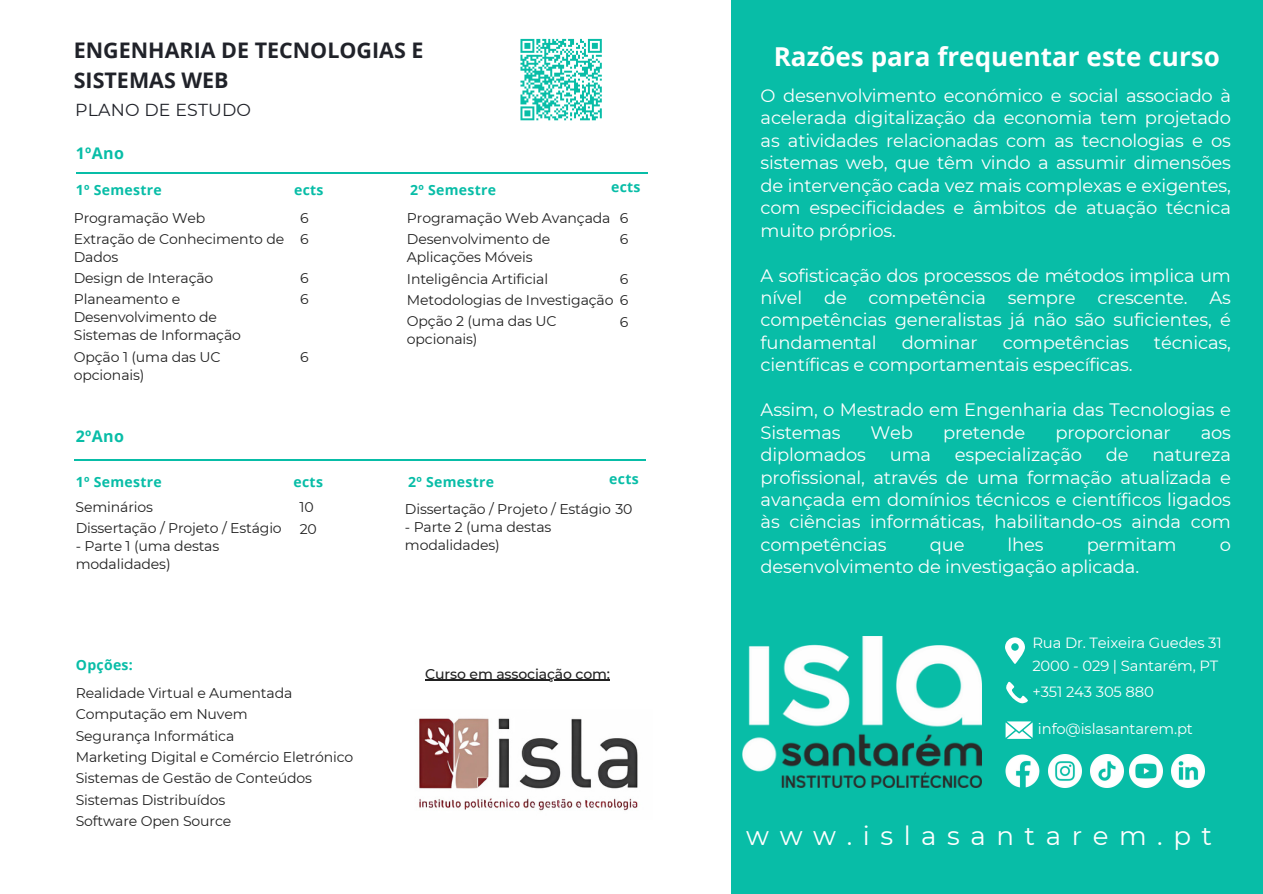
<style>
.page{position:relative;width:1263px;height:894px;background:#fff}
.page>*{position:absolute;margin:0;border:0;box-sizing:border-box;transform-origin:0 0}
.t1{font:700 26.1px "Open Sans";color:#fff}
.t2{font:26.1px "Montserrat";letter-spacing:.405em;color:#fff}
.t3{font:700 21.45px/29.2px "Open Sans";color:#202229}
.t4{font:18px/22.5px "Montserrat";letter-spacing:-.01em;color:#fff;text-align:justify}
.t5{font:17.4px "Montserrat";letter-spacing:.01em;color:#202229}
.t6{font:700 16.05px "Open Sans";letter-spacing:.02em;color:#08bda7}
.t7{font:14.7px "Montserrat";letter-spacing:-.01em;color:#fff}
.t8{font:14.1px/18px "Montserrat";letter-spacing:-.01em;color:#212121}
.t9{font:700 14.1px "Open Sans";letter-spacing:.02em;color:#08bda7}
.t10{font:500 14.1px "Montserrat";letter-spacing:-.01em;color:#212121}
</style>
<div class="page">
<div style="left:732px;top:0;width:531px;height:893px;background:#08bda7"></div>
<svg style="left:520px;top:38px;width:82px;height:83px"></svg>
<img style="left:419px;top:718px;width:219px;height:93px">
<hr style="left:425px;top:679px;width:185px;height:1px;background:#212121">
<svg style="left:1005px;top:637px;width:20px;height:26px"></svg>
<svg style="left:1006px;top:681px;width:21px;height:22px"></svg>
<svg style="left:1005px;top:721px;width:28px;height:17px"></svg>
<img style="left:1005px;top:754px;width:34px;height:33px">
<img style="left:1048px;top:754px;width:33px;height:33px">
<img style="left:1090px;top:754px;width:34px;height:33px">
<img style="left:1129px;top:754px;width:34px;height:33px">
<img style="left:1171px;top:754px;width:34px;height:33px">
<img style="left:743px;top:636px;width:238px;height:151px">
<hr style="left:76px;top:172px;width:572px;height:2px;background:#08bda7">
<hr style="left:74px;top:459px;width:572px;height:2px;background:#08bda7">
<h1 class="t3" style="left:74px;top:35px;width:351px">ENGENHARIA DE TECNOLOGIAS E<br>SISTEMAS WEB</h1>
<h5 class="t5" style="left:75px;top:100px;width:177px">PLANO DE ESTUDO</h5>
<h5 class="t6" style="left:76px;top:142px;width:50px">1ºAno</h5>
<p class="t9" style="left:611px;top:177px;width:31px">ects</p>
<p class="t9" style="left:76px;top:180px;width:87px">1º Semestre</p>
<p class="t9" style="left:294px;top:180px;width:31px">ects</p>
<p class="t9" style="left:410px;top:180px;width:87px">2º Semestre</p>
<p class="t8" style="left:74px;top:230px;width:212px">Extração de Conhecimento de<br>Dados</p>
<p class="t8" style="left:407px;top:208px;width:205px">Programação Web Avançada</p>
<p class="t8" style="left:620px;top:208px;width:10px">6</p>
<h5 class="t8" style="left:74px;top:209px;width:133px">Programação Web</h5>
<p class="t8" style="left:300px;top:209px;width:10px">6</p>
<p class="t8" style="left:300px;top:230px;width:10px">6</p>
<p class="t8" style="left:407px;top:230px;width:145px">Desenvolvimento de<br>Aplicações Móveis</p>
<p class="t8" style="left:620px;top:230px;width:10px">6</p>
<p class="t8" style="left:407px;top:269px;width:143px">Inteligência Artificial</p>
<p class="t8" style="left:620px;top:269px;width:10px">6</p>
<p class="t8" style="left:74px;top:268px;width:141px">Design de Interação</p>
<p class="t8" style="left:300px;top:268px;width:10px">6</p>
<p class="t8" style="left:74px;top:290px;width:108px">Planeamento e</p>
<p class="t8" style="left:407px;top:291px;width:223px">Metodologias de Investigação 6</p>
<p class="t8" style="left:74px;top:308px;width:169px">Desenvolvimento de<br>Sistemas de Informação</p>
<p class="t8" style="left:300px;top:290px;width:10px">6</p>
<p class="t8" style="left:407px;top:312px;width:151px">Opção 2 (uma das UC opcionais)</p>
<p class="t8" style="left:620px;top:313px;width:10px">6</p>
<p class="t8" style="left:74px;top:348px;width:148px">Opção 1 (uma das UC opcionais)</p>
<p class="t8" style="left:300px;top:348px;width:10px">6</p>
<p class="t6" style="left:76px;top:425px;width:50px">2ºAno</p>
<p class="t9" style="left:609px;top:469px;width:31px">ects</p>
<h2 class="t9" style="left:76px;top:472px;width:87px">1º Semestre</h2>
<p class="t9" style="left:293px;top:472px;width:31px">ects</p>
<h3 class="t9" style="left:408px;top:472px;width:87px">2º Semestre</h3>
<h4 class="t8" style="left:300px;top:497px;width:16px">10</h4>
<h6 class="t8" style="left:405px;top:499px;width:229px">Dissertação / Projeto / Estágio 30</h6>
<h6 class="t8" style="left:405px;top:517px;width:148px">- Parte 2 (uma destas modalidades)</h6>
<p class="t8" style="left:76px;top:497px;width:79px">Seminários</p>
<p class="t8" style="left:76px;top:519px;width:208px">Dissertação / Projeto / Estágio</p>
<p class="t8" style="left:76px;top:537px;width:145px">- Parte 1 (uma destas modalidades)</p>
<p class="t8" style="left:300px;top:519px;width:19px">20</p>
<p class="t9" style="left:76px;top:654px;width:59px">Opções:</p>
<p class="t8" style="left:76px;top:683px;width:218px">Realidade Virtual e Aumentada</p>
<p class="t8" style="left:76px;top:704px;width:173px">Computação em Nuvem</p>
<p class="t8" style="left:76px;top:726px;width:160px">Segurança Informática</p>
<p class="t8" style="left:76px;top:747px;width:279px">Marketing Digital e Comércio Eletrónico</p>
<h6 class="t8" style="left:76px;top:769px;width:238px">Sistemas de Gestão de Conteúdos</h6>
<p class="t8" style="left:76px;top:790px;width:151px">Sistemas Distribuídos</p>
<p class="t8" style="left:76px;top:811px;width:157px">Software Open Source</p>
<p class="t10" style="left:425px;top:664px;width:186px">Curso em associação com:</p>
<p class="t1" style="left:774px;top:38px;width:448px">Razões para frequentar este curso</p>
<p class="t4" style="left:761px;top:84px;width:472px">O desenvolvimento económico e social associado à acelerada digitalização da economia tem projetado as atividades relacionadas com as tecnologias e os sistemas web, que têm vindo a assumir dimensões de intervenção cada vez mais complexas e exigentes, com especificidades e âmbitos de atuação técnica muito próprios.</p>
<p class="t4" style="left:761px;top:264px;width:472px">A sofisticação dos processos de métodos implica um nível de competência sempre crescente. As competências generalistas já não são suficientes, é fundamental</p>
<p class="t4" style="left:902px;top:331px;width:78px">dominar</p>
<p class="t4" style="left:1003px;top:331px;width:127px">competências</p>
<p class="t4" style="left:1154px;top:331px;width:79px">técnicas,</p>
<p class="t4" style="left:761px;top:353px;width:374px">científicas e comportamentais específicas.</p>
<p class="t4" style="left:761px;top:398px;width:472px">Assim, o Mestrado em Engenharia das Tecnologias e<br>Sistemas</p>
<p class="t4" style="left:870px;top:421px;width:44px">Web</p>
<p class="t4" style="left:943px;top:421px;width:84px">pretende</p>
<p class="t4" style="left:1055px;top:421px;width:117px">proporcionar</p>
<p class="t4" style="left:1201px;top:421px;width:32px">aos</p>
<p class="t4" style="left:761px;top:443px;width:107px">diplomados</p>
<p class="t4" style="left:890px;top:443px;width:43px">uma</p>
<p class="t4" style="left:955px;top:443px;width:129px">especialização</p>
<p class="t4" style="left:1106px;top:443px;width:24px">de</p>
<p class="t4" style="left:761px;top:443px;width:472px;text-indent:392px">natureza profissional, através de uma formação atualizada e avançada em domínios técnicos e científicos ligados às ciências informáticas, habilitando-os ainda com competências</p>
<p class="t4" style="left:930px;top:533px;width:36px">que</p>
<p class="t4" style="left:1008px;top:533px;width:38px">lhes</p>
<p class="t4" style="left:1087px;top:533px;width:91px">permitam</p>
<p class="t4" style="left:1220px;top:533px;width:13px">o</p>
<p class="t4" style="left:761px;top:555px;width:380px">desenvolvimento de investigação aplicada.</p>
<p class="t7" style="left:1032px;top:634px;width:191px">Rua Dr. Teixeira Guedes 31</p>
<p class="t7" style="left:1032px;top:656px;width:187px">2000 - 029 | Santarém, PT</p>
<p class="t7" style="left:1032px;top:683px;width:123px">+351 243 305 880</p>
<p class="t7" style="left:1038px;top:719px;width:156px">info@islasantarem.pt</p>
<p class="t2" style="left:746px;top:819px;width:467px">www.islasantarem.pt</p>
</div>
